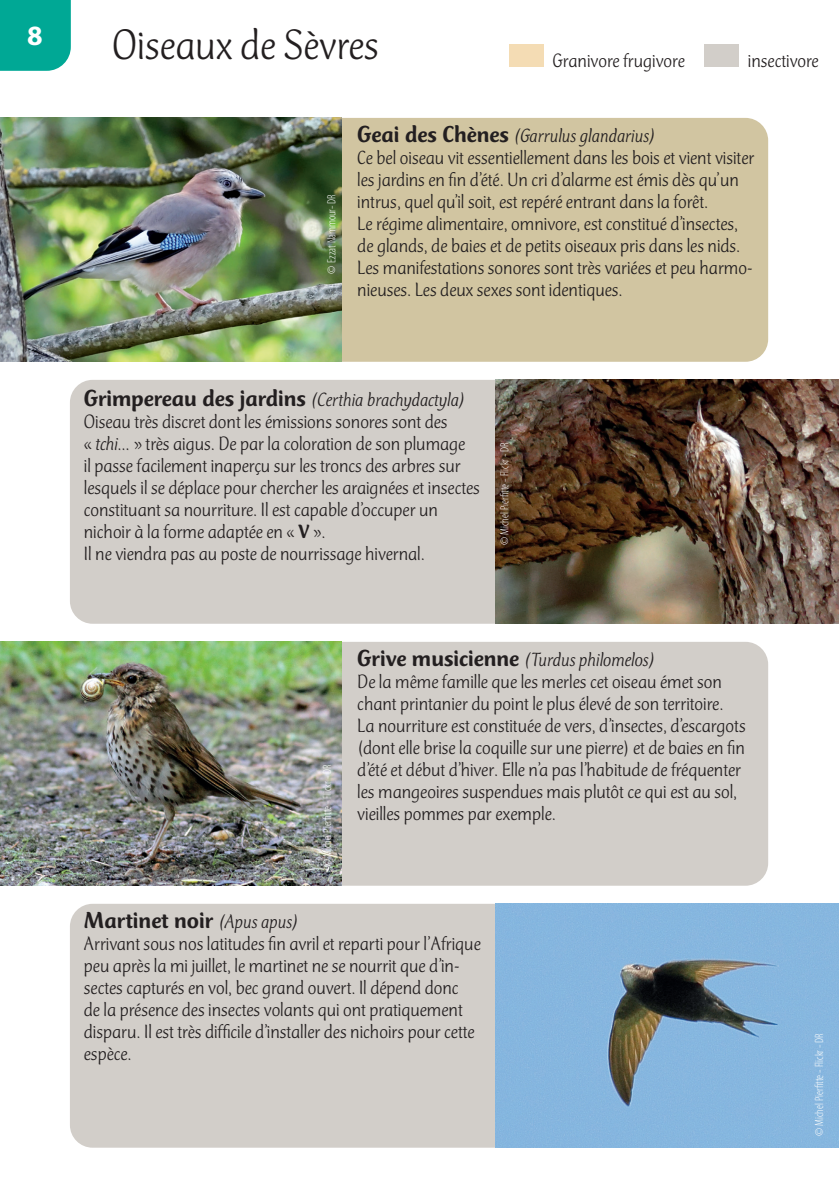
<style>
.page{position:relative;width:839px;height:1190px;background:#fff}
.page>*{position:absolute;margin:0;border:0;box-sizing:border-box;transform-origin:0 0}
.t1{font:300 44px "Club Type Std";color:#231f20}
.t2{font:700 28px "Myriad Pro";color:#fff}
.NOM_OISEAU_12_blanc{font:500 24px "Club Type Std";color:#231f20}
.texte_corps_10{font:300 20px/22px "Club Type Std";color:#231f20}
.NOM_OISEAU_12{font:italic 300 20px "Club Type Std";color:#231f20}
.NOM_OISEAU_12_blanc-2{font:italic 300 20px "Club Type Std";color:#231f20}
.texte_corps_9{font:300 condensed 12px "Myriad Pro";color:#fff}
.s1{font-weight:500;font-style:normal;font-size:24px}
.s2{font-style:italic}
.s3{font-weight:500}
.s4{font-weight:300;font-style:italic;font-size:20px}
</style>
<div class="page">
<div style="left:70px;top:380px;width:425px;height:243px;background:#d2cec9"></div>
<div style="left:70px;top:903px;width:425px;height:244px;background:#d2cec9"></div>
<svg style="left:495px;top:903px;width:343px;height:244px;fill:#86b6df"></svg>
<img style="left:495px;top:380px;width:343px;height:243px">
<div style="left:341px;top:118px;width:427px;height:244px;background:#d1c5a1"></div>
<img style="left:0;top:118px;width:341px;height:244px">
<div style="left:341px;top:642px;width:427px;height:243px;background:#d2cec9"></div>
<img style="left:0;top:642px;width:341px;height:243px">
<div style="left:509px;top:44px;width:34px;height:23px;background:#f4dcb4"></div>
<div style="left:704px;top:44px;width:34px;height:23px;background:#d2cec9"></div>
<div style="left:0;top:0;width:71px;height:71px;background:#00a895"></div>
<h2 class="t2" style="left:27px;top:18px;width:17px">8</h2>
<h1 class="t1" style="left:112px;top:22px;width:268px">Oiseaux de Sèvres</h1>
<p class="texte_corps_10" style="left:552px;top:50px;width:134px">Granivore frugivore</p>
<p class="texte_corps_10" style="left:747px;top:50px;width:72px">insectivore</p>
<p class="texte_corps_9" style="left:324px;top:274px;width:82px;rotate:-90deg">© Ezzat Nammour- DR</p>
<p class="NOM_OISEAU_12_blanc-2" style="left:357px;top:125px;width:300px"><span class="s1">Geai des Chènes</span> (Garrulus glandarius)</p>
<p class="texte_corps_10" style="left:357px;top:147px;width:398px">Ce bel oiseau vit essentiellement dans les bois et vient visiter les jardins en fin d’été. Un cri d’alarme est émis dès qu’un intrus, quel qu’il soit, est repéré entrant dans la forêt.</p>
<p class="texte_corps_10" style="left:357px;top:213px;width:397px">Le régime alimentaire, omnivore, est constitué d’insectes, de glands, de baies et de petits oiseaux pris dans les nids.<br>Les manifestations sonores sont très variées et peu harmo&shy;nieuses. Les deux sexes sont identiques.</p>
<p class="NOM_OISEAU_12" style="left:84px;top:389px;width:383px"><span class="s1">Grimpereau des jardins</span> (Certhia brachydactyla)</p>
<p class="texte_corps_10" style="left:84px;top:411px;width:397px">Oiseau très discret dont les émissions sonores sont des<br>« <span class="s2">tchi...</span> » très aigus. De par la coloration de son plumage<br>il passe facilement inaperçu sur les troncs des arbres sur lesquels il se déplace pour chercher les araignées et insectes constituant sa nourriture. Il est capable d’occuper un nichoir à la forme adaptée en « <span class="s3">V</span> ».<br>Il ne viendra pas au poste de nourrissage hivernal.</p>
<p class="texte_corps_9" style="left:497px;top:545px;width:104px;rotate:-90deg">© Michel Pierfitte - Flickr - DR</p>
<p class="texte_corps_9" style="left:320px;top:867px;width:104px;rotate:-90deg">© Michel Pierfitte - Flickr - DR</p>
<p class="NOM_OISEAU_12" style="left:357px;top:649px;width:299px"><span class="s1">Grive musicienne</span> (Turdus philomelos)</p>
<p class="texte_corps_10" style="left:357px;top:671px;width:367px">De la même famille que les merles cet oiseau émet son chant printanier du point le plus élevé de son territoire.</p>
<p class="texte_corps_10" style="left:357px;top:715px;width:390px">La nourriture est constituée de vers, d’insectes, d’escargots (dont elle brise la coquille sur une pierre) et de baies en fin d’été et début d’hiver. Elle n’a pas l’habitude de fréquenter les mangeoires suspendues mais plutôt ce qui est au sol, vieilles pommes par exemple.</p>
<p class="NOM_OISEAU_12_blanc" style="left:84px;top:907px;width:216px">Martinet noir <span class="s4">(Apus apus)</span></p>
<p class="texte_corps_10" style="left:84px;top:933px;width:398px">Arrivant sous nos latitudes fin avril et reparti pour l’Afrique peu après la mi juillet, le martinet ne se nourrit que d’in&shy;sectes capturés en vol, bec grand ouvert. Il dépend donc<br>de la présence des insectes volants qui ont pratiquement disparu. Il est très difficile d’installer des nichoirs pour cette espèce.</p>
<p class="texte_corps_9" style="left:811px;top:1135px;width:104px;rotate:-90deg">© Michel Pierfitte - Flickr - DR</p>
</div>
